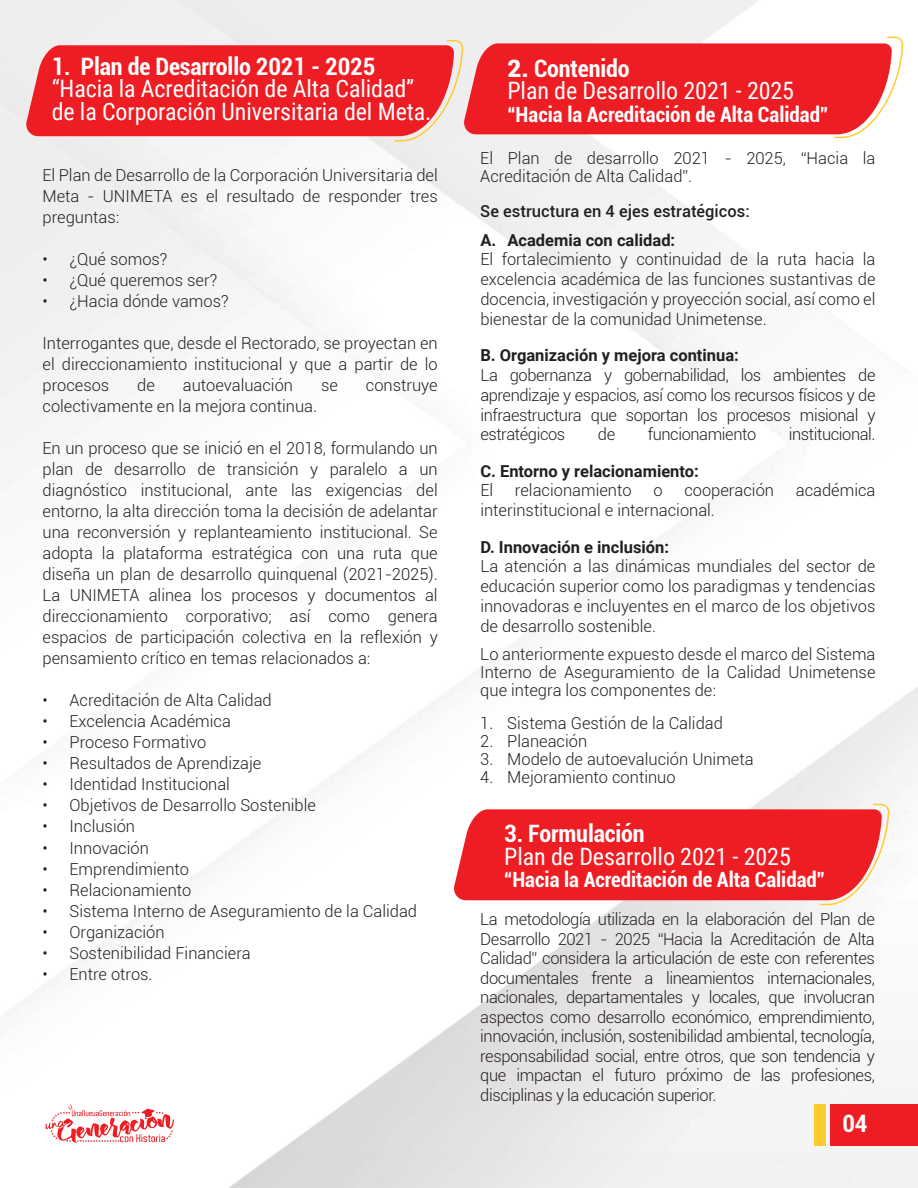
<style>
.page{position:relative;width:918px;height:1188px;background:#fff}
.page>*{position:absolute;margin:0;border:0;box-sizing:border-box;transform-origin:0 0}
.t1{font:24px/22.5px "Roboto Condensed";letter-spacing:-.005em;color:#fff}
.t2{font:700 condensed 24px "Roboto";letter-spacing:-.005em;color:#fff}
.t3{font:700 condensed 21px "Roboto";color:#fff}
.t4{font:300 16.5px/21px "Roboto";color:#231f20;text-align:justify}
.t5{font:700 16.5px "Roboto";color:#231f20}
.t6{font:500 16.5px "Roboto";color:#231f20}
.t7{font:300 16.5px "Roboto";letter-spacing:-.025em;color:#231f20}
.s1{font-weight:900;font-stretch:normal}
</style>
<div class="page">
<img style="left:0;top:0;width:918px;height:1188px">
<svg style="left:25px;top:37px;width:878px;height:105px;background:#ef474b"></svg>
<svg style="left:453px;top:804px;width:436px;height:101px;background:#ef3f44"></svg>
<svg style="left:46px;top:1104px;width:128px;height:39px"></svg>
<div style="left:830px;top:1104px;width:88px;height:41px;background:#ee1d23"></div>
<div style="left:814px;top:1104px;width:12px;height:41px;background:#fecb2f"></div>
<h1 class="t2" style="left:52px;top:49px;width:325px">1. Plan de Desarrollo 2021 - 2025</h1>
<h1 class="t1" style="left:52px;top:76px;width:381px">“Hacia la Acreditación de Alta Calidad” de la Corporación Universitaria del Meta.</h1>
<p class="t4" style="left:43px;top:165px;width:397px">El Plan de Desarrollo de la Corporación Universitaria del Meta - UNIMETA es el resultado de responder tres preguntas:</p>
<p class="t4" style="left:43px;top:249px;width:126px">• ¿Qué somos?</p>
<p class="t4" style="left:43px;top:270px;width:176px">• ¿Qué queremos ser?</p>
<p class="t4" style="left:43px;top:291px;width:188px">• ¿Hacia dónde vamos?</p>
<p class="t4" style="left:43px;top:333px;width:397px">Interrogantes que, desde el Rectorado, se proyectan en el direccionamiento institucional y que a partir de lo procesos</p>
<p class="t4" style="left:137px;top:375px;width:19px">de</p>
<p class="t4" style="left:183px;top:375px;width:112px">autoevaluación</p>
<p class="t4" style="left:321px;top:375px;width:18px">se</p>
<p class="t4" style="left:366px;top:375px;width:73px">construye</p>
<p class="t4" style="left:43px;top:396px;width:276px">colectivamente en la mejora continua.</p>
<p class="t4" style="left:43px;top:438px;width:397px">En un proceso que se inició en el 2018, formulando un plan de desarrollo de transición y paralelo a un diagnóstico institucional, ante las exigencias del entorno, la alta dirección toma la decisión de adelantar una reconversión y replanteamiento institucional. Se adopta la plataforma estratégica con una ruta que diseña un plan de desarrollo quinquenal (2021-2025).<br>La UNIMETA alinea los procesos y documentos al direccionamiento corporativo; así como genera espacios de participación colectiva en la reflexión y pensamiento crítico en temas relacionados a:</p>
<p class="t4" style="left:43px;top:690px;width:231px">• Acreditación de Alta Calidad</p>
<p class="t4" style="left:43px;top:711px;width:190px">• Excelencia Académica</p>
<p class="t4" style="left:43px;top:732px;width:165px">• Proceso Formativo</p>
<p class="t4" style="left:43px;top:753px;width:220px">• Resultados de Aprendizaje</p>
<p class="t4" style="left:43px;top:774px;width:189px">• Identidad Institucional</p>
<p class="t4" style="left:43px;top:795px;width:275px">• Objetivos de Desarrollo Sostenible</p>
<p class="t4" style="left:43px;top:816px;width:94px">• Inclusión</p>
<p class="t4" style="left:43px;top:837px;width:108px">• Innovación</p>
<p class="t4" style="left:43px;top:858px;width:148px">• Emprendimiento</p>
<p class="t4" style="left:43px;top:879px;width:150px">• Relacionamiento</p>
<p class="t4" style="left:43px;top:900px;width:376px">• Sistema Interno de Aseguramiento de la Calidad</p>
<p class="t4" style="left:43px;top:921px;width:124px">• Organización</p>
<p class="t4" style="left:43px;top:942px;width:210px">• Sostenibilidad Financiera</p>
<p class="t4" style="left:43px;top:963px;width:112px">• Entre otros.</p>
<h1 class="t2" style="left:507px;top:51px;width:124px"><span class="s1">2.</span> Contenido</h1>
<h1 class="t1" style="left:507px;top:79px;width:288px">Plan de Desarrollo 2021 - 2025</h1>
<p class="t3" style="left:507px;top:100px;width:322px">“Hacia la Acreditación de Alta Calidad”</p>
<p class="t4" style="left:480px;top:149px;width:397px;line-height:18px">El Plan de desarrollo 2021 - 2025, “Hacia la<br>Acreditación de Alta Calidad”.</p>
<p class="t6" style="left:480px;top:199px;width:271px">Se estructura en 4 ejes estratégicos:</p>
<p class="t5" style="left:480px;top:228px;width:196px">A. Academia con calidad:</p>
<p class="t4" style="left:480px;top:249px;width:397px;line-height:19.8px">El fortalecimiento y continuidad de la ruta hacia la excelencia académica de las funciones sustantivas de docencia, investigación y proyección social, así como el bienestar de la comunidad Unimetense.</p>
<p class="t5" style="left:480px;top:344px;width:260px">B. Organización y mejora continua:</p>
<p class="t4" style="left:480px;top:365px;width:397px;line-height:19.8px">La gobernanza y gobernabilidad, los ambientes de aprendizaje y espacios, así como los recursos físicos y de infraestructura que soportan los procesos misional y estratégicos</p>
<p class="t4" style="left:598px;top:423px;width:19px">de</p>
<p class="t7" style="left:648px;top:423px;width:110px">funcionamiento</p>
<p class="t7" style="left:789px;top:423px;width:88px">institucional.</p>
<p class="t5" style="left:480px;top:459px;width:220px">C. Entorno y relacionamiento:</p>
<p class="t4" style="left:480px;top:480px;width:14px">El</p>
<p class="t4" style="left:515px;top:480px;width:118px">relacionamiento</p>
<p class="t4" style="left:653px;top:480px;width:11px">o</p>
<p class="t4" style="left:684px;top:480px;width:91px">cooperación</p>
<p class="t4" style="left:796px;top:480px;width:81px">académica</p>
<p class="t4" style="left:480px;top:499px;width:236px">interinstitucional e internacional.</p>
<p class="t5" style="left:480px;top:535px;width:190px">D. Innovación e inclusión:</p>
<p class="t4" style="left:480px;top:556px;width:397px;line-height:19.8px">La atención a las dinámicas mundiales del sector de educación superior como los paradigmas y tendencias innovadoras e incluyentes en el marco de los objetivos de desarrollo sostenible.</p>
<p class="t4" style="left:480px;top:644px;width:397px;line-height:18px">Lo anteriormente expuesto desde el marco del Sistema Interno de Aseguramiento de la Calidad Unimetense que integra los componentes de:</p>
<p class="t4" style="left:480px;top:712px;width:244px">1. Sistema Gestión de la Calidad</p>
<p class="t4" style="left:480px;top:730px;width:108px">2. Planeación</p>
<p class="t4" style="left:480px;top:748px;width:275px">3. Modelo de autoevalución Unimeta</p>
<p class="t4" style="left:480px;top:766px;width:197px">4. Mejoramiento continuo</p>
<h1 class="t2" style="left:504px;top:817px;width:142px">3. Formulación</h1>
<h1 class="t1" style="left:504px;top:844px;width:288px">Plan de Desarrollo 2021 - 2025</h1>
<p class="t3" style="left:504px;top:865px;width:322px">“Hacia la Acreditación de Alta Calidad”</p>
<p class="t4" style="left:480px;top:909px;width:396px;line-height:19.5px">La metodología utilizada en la elaboración del Plan de Desarrollo 2021 - 2025 “Hacia la Acreditación de Alta Calidad” considera la articulación de este con referentes documentales frente a lineamientos internacionales, nacionales, departamentales y locales, que involucran aspectos como desarrollo económico, emprendimiento, innovación, inclusión, sostenibilidad ambiental, tecnología, responsabilidad social, entre otros, que son tendencia y que impactan el futuro próximo de las profesiones, disciplinas y la educación superior.</p>
<h1 class="t2" style="left:842px;top:1107px;width:27px">04</h1>
</div>
